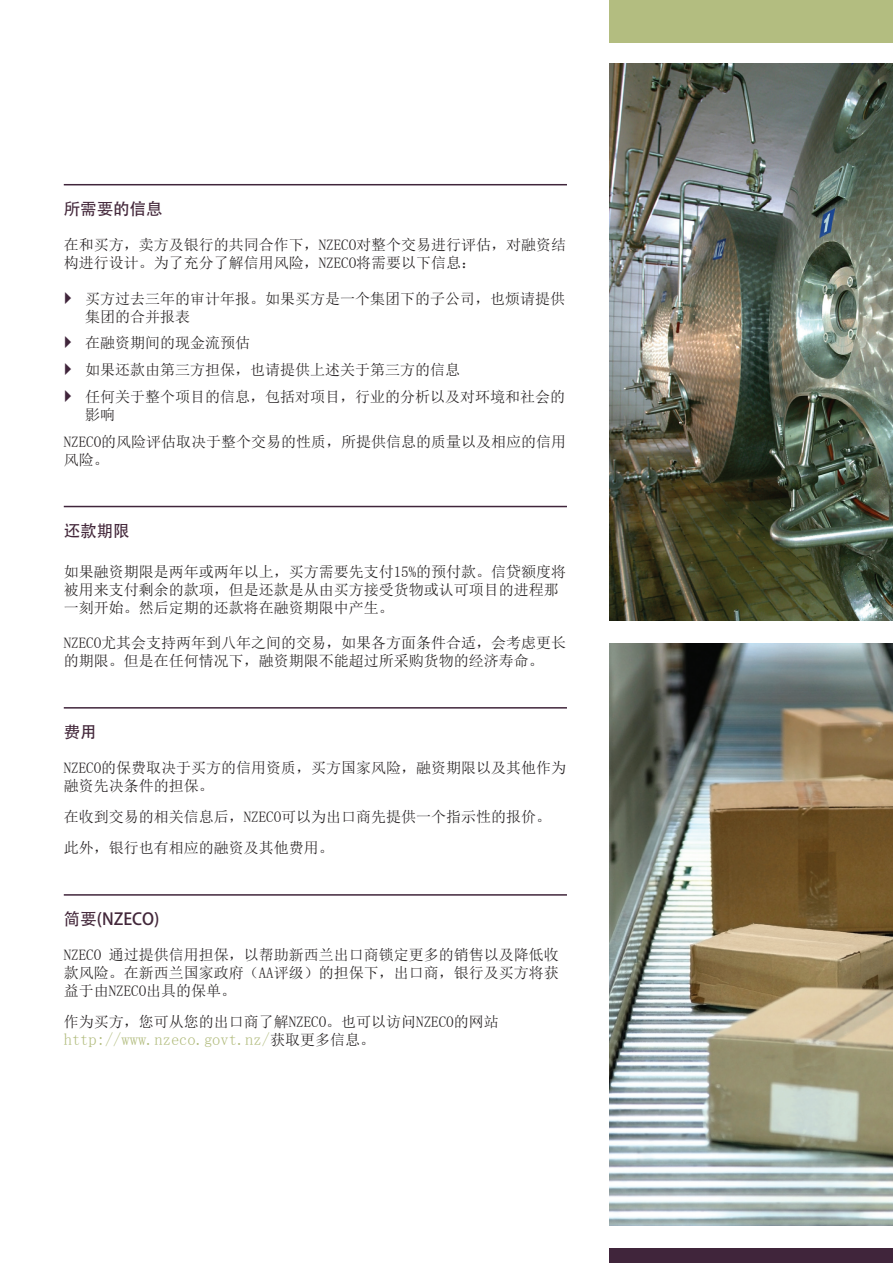
<style>
.page{position:relative;width:893px;height:1263px;background:#fff}
.page>*{position:absolute;margin:0;border:0;box-sizing:border-box;transform-origin:0 0}
.t1{font:16.5px "Sim Sun";color:#b3bd80}
.heading_2{font:16.5px "Adobe Heiti Std";color:#43273a}
.t2{font:15px/18px "Sim Sun";color:#231f20}
.s1{font-size:15px;color:#231f20}
</style>
<div class="page">
<hr style="left:64px;top:184px;width:503px;height:1px;background:#40253b">
<hr style="left:64px;top:506px;width:503px;height:1px;background:#40253b">
<hr style="left:64px;top:707px;width:503px;height:2px;background:#40253b">
<hr style="left:64px;top:894px;width:503px;height:2px;background:#40253b">
<div style="left:609px;top:0;width:284px;height:42px;background:#b3bd80"></div>
<div style="left:609px;top:1248px;width:284px;height:15px;background:#40253b"></div>
<img style="left:609px;top:643px;width:284px;height:583px">
<img style="left:609px;top:64px;width:284px;height:557px">
<p class="heading_2" style="left:64px;top:199px;width:100px">所需要的信息</p>
<p class="t2" style="left:64px;top:236px;width:504px">在和买方，卖方及银行的共同合作下，NZECO对整个交易进行评估，对融资结构进行设计。为了充分了解信用风险，NZECO将需要以下信息：</p>
<p class="t2" style="left:85px;top:289px;width:481px">买方过去三年的审计年报。如果买方是一个集团下的子公司，也烦请提供集团的合并报表</p>
<p class="t2" style="left:85px;top:334px;width:166px">在融资期间的现金流预估</p>
<p class="t2" style="left:85px;top:361px;width:376px">如果还款由第三方担保，也请提供上述关于第三方的信息</p>
<p class="t2" style="left:85px;top:387px;width:481px">任何关于整个项目的信息，包括对项目，行业的分析以及对环境和社会的影响</p>
<p class="t2" style="left:64px;top:432px;width:504px">NZECO的风险评估取决于整个交易的性质，所提供信息的质量以及相应的信用风险。</p>
<p class="heading_2" style="left:64px;top:521px;width:67px">还款期限</p>
<p class="t2" style="left:64px;top:562px;width:504px">如果融资期限是两年或两年以上，买方需要先支付15%的预付款。信贷额度将被用来支付剩余的款项，但是还款是从由买方接受货物或认可项目的进程那一刻开始。然后定期的还款将在融资期限中产生。</p>
<p class="t2" style="left:64px;top:633px;width:504px">NZECO尤其会支持两年到八年之间的交易，如果各方面条件合适，会考虑更长的期限。但是在任何情况下，融资期限不能超过所采购货物的经济寿命。</p>
<p class="heading_2" style="left:64px;top:722px;width:34px">费用</p>
<p class="t2" style="left:64px;top:759px;width:504px">NZECO的保费取决于买方的信用资质，买方国家风险，融资期限以及其他作为融资先决条件的担保。</p>
<p class="t2" style="left:64px;top:808px;width:489px">在收到交易的相关信息后，NZECO可以为出口商先提供一个指示性的报价。</p>
<p class="t2" style="left:64px;top:838px;width:271px">此外，银行也有相应的融资及其他费用。</p>
<p class="heading_2" style="left:64px;top:909px;width:97px">简要(NZECO)</p>
<p class="t2" style="left:64px;top:946px;width:497px;text-align:justify">NZECO 通过提供信用担保，以帮助新西兰出口商锁定更多的销售以及降低收款风险。在新西兰国家政府（AA评级）的担保下，出口商，银行及买方将获益于由NZECO出具的保单。</p>
<p class="t2" style="left:64px;top:1013px;width:437px">作为买方，您可从您的出口商了解NZECO。也可以访问NZECO的网站</p>
<p class="t1" style="left:64px;top:1031px;width:313px">http://www.nzeco.govt.nz/<span class="s1">获取更多信息。</span></p>
</div>
